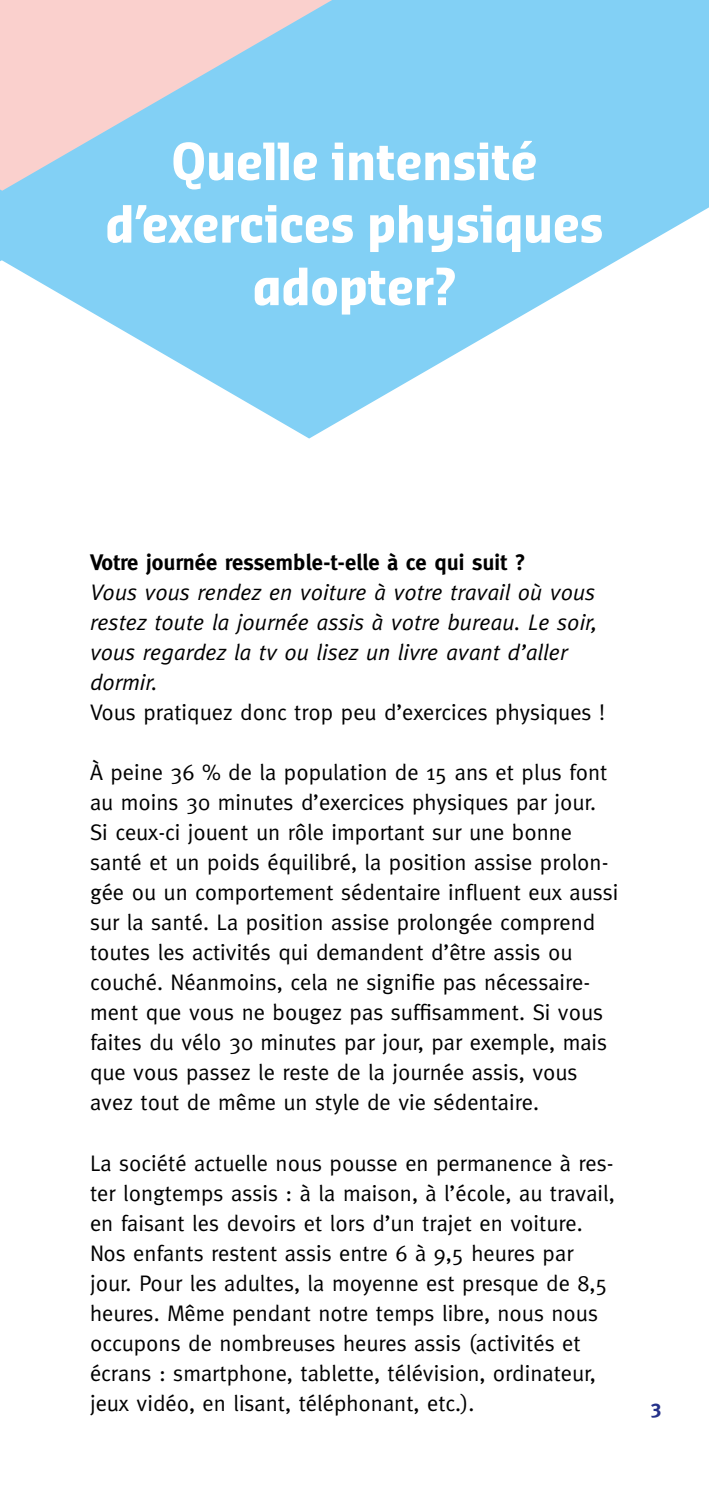
<style>
.page{position:relative;width:709px;height:1489px;background:#fff}
.page>*{position:absolute;margin:0;border:0;box-sizing:border-box;transform-origin:0 0}
.t1{font:700 50px/62.5px "Sansa Con Pro";color:#fff;text-align:center}
.t2{font:22.5px/30px "Meta";color:#000}
.t3{font:italic 22.5px/30px "Meta";color:#000}
.t4{font:700 22.5px "Meta";color:#000}
.t5{font:700 20px "Meta";color:#25328a}
</style>
<div class="page">
<svg style="left:3px;top:0;width:706px;height:438px;fill:#82d0f5"></svg>
<div style="left:0;top:0;width:450px;height:261px;background:#82d0f5"></div>
<svg style="left:0;top:0;width:332px;height:191px;background:#bed0e0"></svg>
<h1 class="t1" style="left:105px;top:130px;width:499px">Quelle intensité d’exercices physiques adopter?</h1>
<p class="t4" style="left:90px;top:549px;width:437px">Votre journée ressemble-t-elle à ce qui suit ?</p>
<p class="t3" style="left:90px;top:577px;width:508px">Vous vous rendez en voiture à votre travail où vous restez toute la journée assis à votre bureau. Le soir, vous regardez la tv ou lisez un livre avant d’aller dormir.</p>
<p class="t2" style="left:90px;top:697px;width:516px">Vous pratiquez donc trop peu d’exercices physiques !</p>
<p class="t2" style="left:90px;top:757px;width:530px">À peine 36 % de la population de 15 ans et plus font au moins 30 minutes d’exercices physiques par jour.<br>Si ceux-ci jouent un rôle important sur une bonne santé et un poids équilibré, la position assise prolon&shy;gée ou un comportement sédentaire influent eux aussi sur la santé. La position assise prolongée comprend toutes les activités qui demandent d’être assis ou couché. Néanmoins, cela ne signifie pas nécessaire&shy;ment que vous ne bougez pas suffisamment. Si vous faites du vélo 30 minutes par jour, par exemple, mais que vous passez le reste de la journée assis, vous avez tout de même un style de vie sédentaire.</p>
<p class="t2" style="left:90px;top:1147px;width:526px">La société actuelle nous pousse en permanence à res&shy;ter longtemps assis : à la maison, à l’école, au travail, en faisant les devoirs et lors d’un trajet en voiture.<br>Nos enfants restent assis entre 6 à 9,5 heures par jour. Pour les adultes, la moyenne est presque de 8,5 heures. Même pendant notre temps libre, nous nous occupons de nombreuses heures assis (activités et écrans : smartphone, tablette, télévision, ordinateur, jeux vidéo, en lisant, téléphonant, etc.).</p>
<p class="t5" style="left:650px;top:1395px;width:12px">3</p>
</div>
